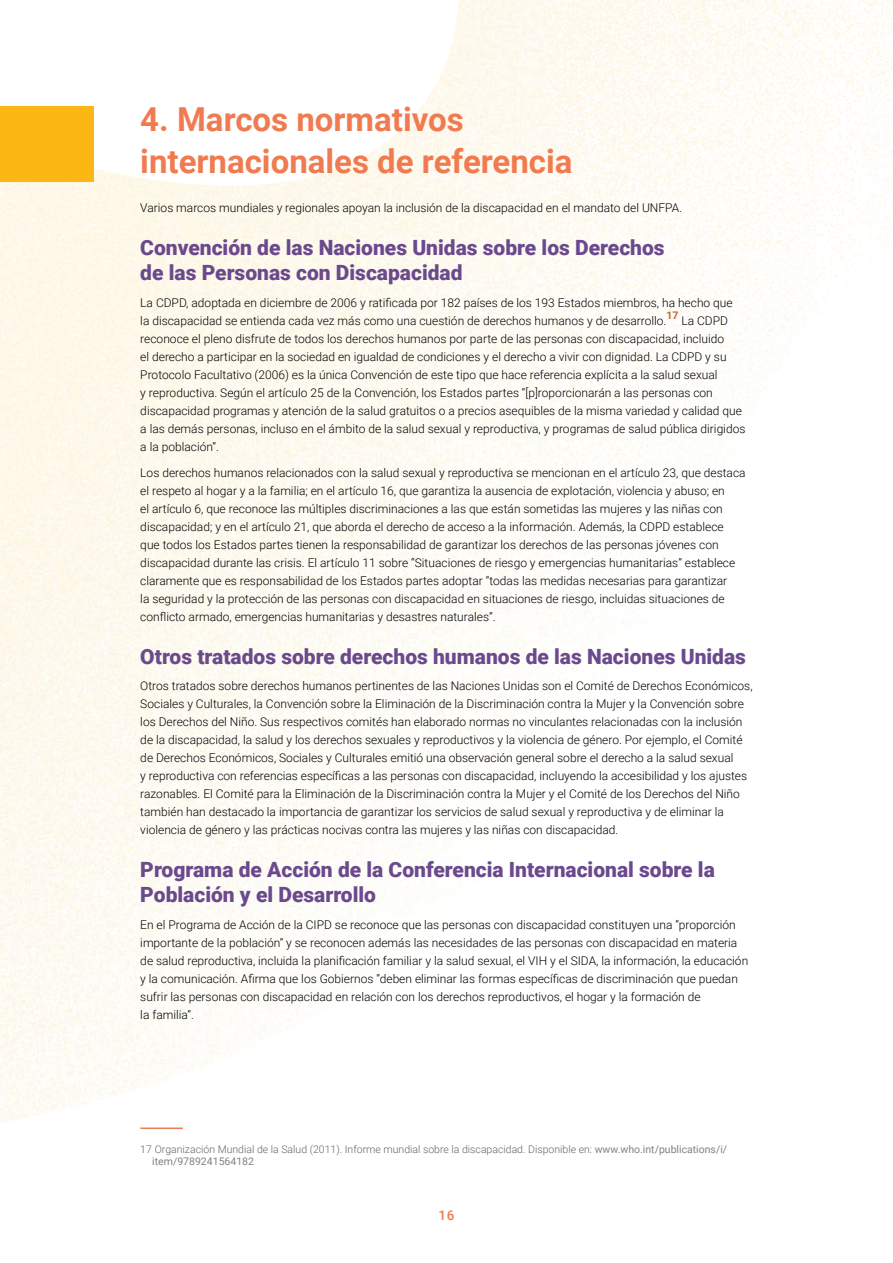
<style>
.page{position:relative;width:893px;height:1263px;background:#fff}
.page>*{position:absolute;margin:0;border:0;box-sizing:border-box;transform-origin:0 0}
.t1{font:700 33px/42px "Roboto";color:#f17b50}
.H2{font:900 21px/25.5px "Roboto";color:#6b498d}
.t2{font:500 13.5px "Roboto";color:#f17b50}
.Body{font:300 12px/18px "Roboto";color:#000}
.footnote{font:300 10.5px/12.1px "Roboto";color:#636466}
.Body-2{font:700 10.5px "Roboto";color:#c06834}
.s1{font-weight:400;color:#808285}
</style>
<div class="page">
<div style="left:0;top:181px;width:16px;height:942px;background:#fef9eb"></div>
<img style="left:16px;top:168px;width:213px;height:952px">
<div style="left:495px;top:0;width:52px;height:809px;background:#fefcf5"></div>
<img style="left:547px;top:0;width:54px;height:734px">
<img style="left:601px;top:0;width:53px;height:676px">
<img style="left:654px;top:0;width:54px;height:599px">
<img style="left:708px;top:0;width:52px;height:505px">
<img style="left:760px;top:0;width:54px;height:392px">
<img style="left:814px;top:0;width:53px;height:314px">
<img style="left:867px;top:0;width:26px;height:264px">
<img style="left:421px;top:65px;width:24px;height:43px">
<div style="left:0;top:106px;width:94px;height:75px;background:#fcb715"></div>
<hr style="left:140px;top:1127px;width:43px;height:2px;background:#f17b50">
<p class="t1" style="left:140px;top:97px;width:434px">4. Marcos normativos internacionales de referencia</p>
<p class="Body" style="left:140px;top:199px;width:543px">Varios marcos mundiales y regionales apoyan la inclusión de la discapacidad en el mandato del UNFPA.</p>
<p class="H2" style="left:140px;top:234px;width:526px">Convención de las Naciones Unidas sobre los Derechos de las Personas con Discapacidad</p>
<p class="Body" style="left:140px;top:293px;width:594px">La CDPD, adoptada en diciembre de 2006 y ratificada por 182 países de los 193 Estados miembros, ha hecho que la discapacidad se entienda cada vez más como una cuestión de derechos humanos y de desarrollo.</p>
<p class="Body-2" style="left:666px;top:308px;width:14px">17</p>
<p class="Body" style="left:140px;top:311px;width:607px;text-indent:541px">La CDPD reconoce el pleno disfrute de todos los derechos humanos por parte de las personas con discapacidad, incluido<br>el derecho a participar en la sociedad en igualdad de condiciones y el derecho a vivir con dignidad. La CDPD y su Protocolo Facultativo (2006) es la única Convención de este tipo que hace referencia explícita a la salud sexual<br>y reproductiva. Según el artículo 25 de la Convención, los Estados partes “[p]roporcionarán a las personas con discapacidad programas y atención de la salud gratuitos o a precios asequibles de la misma variedad y calidad que a las demás personas, incluso en el ámbito de la salud sexual y reproductiva, y programas de salud pública dirigidos a la población”.</p>
<p class="Body" style="left:140px;top:464px;width:607px">Los derechos humanos relacionados con la salud sexual y reproductiva se mencionan en el artículo 23, que destaca el respeto al hogar y a la familia; en el artículo 16, que garantiza la ausencia de explotación, violencia y abuso; en<br>el artículo 6, que reconoce las múltiples discriminaciones a las que están sometidas las mujeres y las niñas con discapacidad; y en el artículo 21, que aborda el derecho de acceso a la información. Además, la CDPD establece que todos los Estados partes tienen la responsabilidad de garantizar los derechos de las personas jóvenes con discapacidad durante las crisis. El artículo 11 sobre “Situaciones de riesgo y emergencias humanitarias” establece claramente que es responsabilidad de los Estados partes adoptar “todas las medidas necesarias para garantizar<br>la seguridad y la protección de las personas con discapacidad en situaciones de riesgo, incluidas situaciones de conflicto armado, emergencias humanitarias y desastres naturales”.</p>
<p class="H2" style="left:140px;top:643px;width:607px">Otros tratados sobre derechos humanos de las Naciones Unidas</p>
<p class="Body" style="left:140px;top:677px;width:614px">Otros tratados sobre derechos humanos pertinentes de las Naciones Unidas son el Comité de Derechos Económicos, Sociales y Culturales, la Convención sobre la Eliminación de la Discriminación contra la Mujer y la Convención sobre los Derechos del Niño. Sus respectivos comités han elaborado normas no vinculantes relacionadas con la inclusión de la discapacidad, la salud y los derechos sexuales y reproductivos y la violencia de género. Por ejemplo, el Comité de Derechos Económicos, Sociales y Culturales emitió una observación general sobre el derecho a la salud sexual<br>y reproductiva con referencias específicas a las personas con discapacidad, incluyendo la accesibilidad y los ajustes razonables. El Comité para la Eliminación de la Discriminación contra la Mujer y el Comité de los Derechos del Niño también han destacado la importancia de garantizar los servicios de salud sexual y reproductiva y de eliminar la violencia de género y las prácticas nocivas contra las mujeres y las niñas con discapacidad.</p>
<p class="H2" style="left:140px;top:856px;width:576px">Programa de Acción de la Conferencia Internacional sobre la<br>Población y el Desarrollo</p>
<p class="Body" style="left:140px;top:915px;width:609px">En el Programa de Acción de la CIPD se reconoce que las personas con discapacidad constituyen una “proporción importante de la población” y se reconocen además las necesidades de las personas con discapacidad en materia de salud reproductiva, incluida la planificación familiar y la salud sexual, el VIH y el SIDA, la información, la educación y la comunicación. Afirma que los Gobiernos “deben eliminar las formas específicas de discriminación que puedan sufrir las personas con discapacidad en relación con los derechos reproductivos, el hogar y la formación de<br>la familia”.</p>
<p class="footnote" style="left:152px;top:1143px;width:576px;text-indent:-12px">17 Organización Mundial de la Salud (2011). Informe mundial sobre la discapacidad. Disponible en: <span class="s1">www.who.int/publications/i/ item/9789241564182</span></p>
<p class="t2" style="left:439px;top:1206px;width:17px">16</p>
</div>
